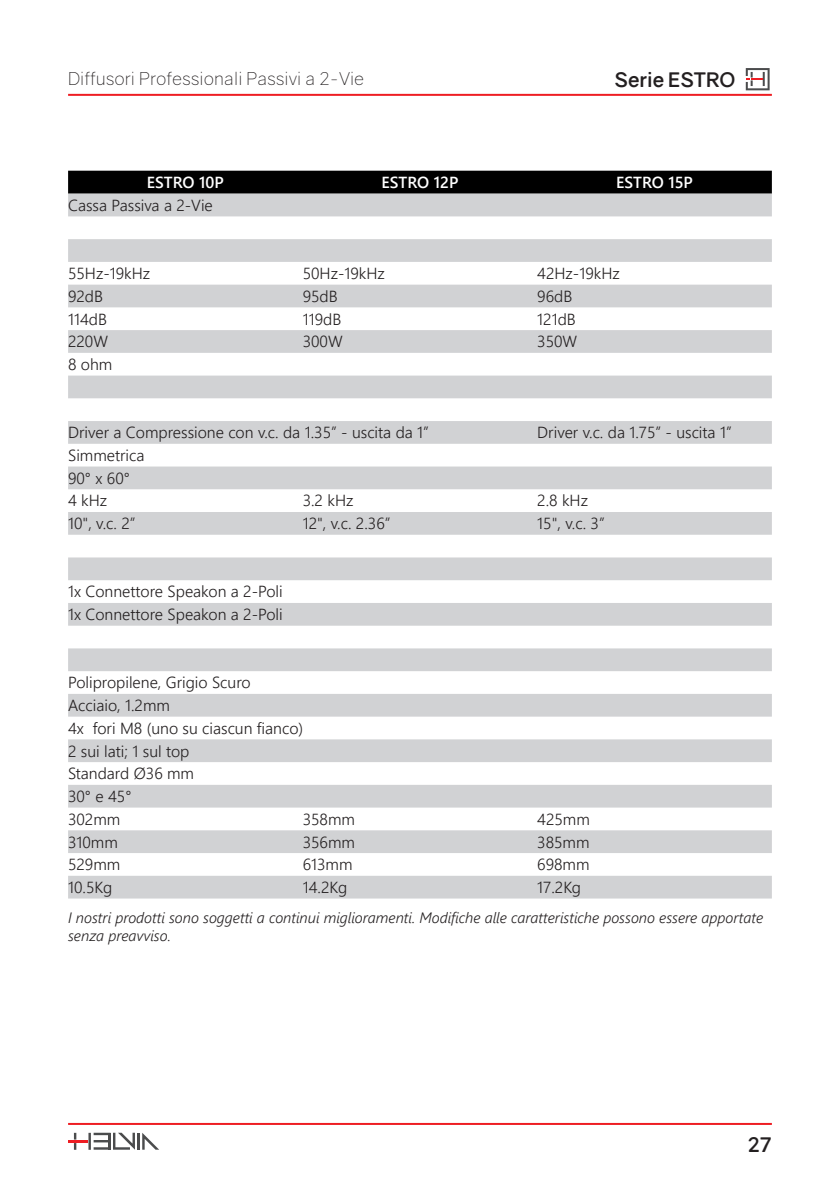
<style>
.page{position:relative;width:840px;height:1191px;background:#fff}
.page>*{position:absolute;margin:0;border:0;box-sizing:border-box;transform-origin:0 0}
.t1{font:700 20px "Gravity";color:#231f20}
.t2{font:300 18px "Gravity";color:#231f20}
.H_Eng_Basic_8{font:16px "Webly Sleek UI Semilight";color:#231f20}
.H_Ita_Basic_8_White{font:16px "Webly Sleek UI Semibold";color:#fff}
.H_Ita_Basic_8{font:italic 15px/18px "Webly Sleek UI Semilight";color:#231f20}
</style>
<div class="page">
<svg style="left:745px;top:68px;width:24px;height:22px"></svg>
<hr style="left:137px;top:1132px;width:3px;height:17px;background:#4b4c4d">
<svg style="left:142px;top:1133px;width:17px;height:16px"></svg>
<svg style="left:68px;top:1132px;width:67px;height:17px"></svg>
<hr style="left:68px;top:94px;width:703px;height:2px;background:#ee1d23">
<hr style="left:68px;top:1123px;width:703px;height:2px;background:#ee1d23">
<div style="left:68px;top:171px;width:703px;height:23px;background:#000"></div>
<svg style="left:68px;top:194px;width:703px;height:704px;fill:#d6d6d8"></svg>
<p class="t2" style="left:68px;top:68px;width:297px">Diffusori Professionali Passivi a 2-Vie</p>
<p class="t1" style="left:614px;top:67px;width:122px">Serie ESTRO</p>
<p class="H_Ita_Basic_8_White" style="left:147px;top:170px;width:78px">ESTRO 10P</p>
<p class="H_Ita_Basic_8_White" style="left:381px;top:170px;width:78px">ESTRO 12P</p>
<p class="H_Ita_Basic_8_White" style="left:615px;top:170px;width:78px">ESTRO 15P</p>
<p class="H_Eng_Basic_8" style="left:68px;top:193px;width:146px">Cassa Passiva a 2-Vie</p>
<p class="H_Eng_Basic_8" style="left:68px;top:261px;width:84px">55Hz-19kHz</p>
<p class="H_Eng_Basic_8" style="left:302px;top:261px;width:84px">50Hz-19kHz</p>
<p class="H_Eng_Basic_8" style="left:537px;top:261px;width:84px">42Hz-19kHz</p>
<p class="H_Eng_Basic_8" style="left:68px;top:284px;width:36px">92dB</p>
<p class="H_Eng_Basic_8" style="left:302px;top:284px;width:36px">95dB</p>
<p class="H_Eng_Basic_8" style="left:537px;top:284px;width:36px">96dB</p>
<p class="H_Eng_Basic_8" style="left:68px;top:307px;width:40px">114dB</p>
<p class="H_Eng_Basic_8" style="left:302px;top:307px;width:40px">119dB</p>
<p class="H_Eng_Basic_8" style="left:537px;top:307px;width:40px">121dB</p>
<p class="H_Eng_Basic_8" style="left:68px;top:329px;width:41px">220W</p>
<p class="H_Eng_Basic_8" style="left:302px;top:329px;width:41px">300W</p>
<p class="H_Eng_Basic_8" style="left:537px;top:329px;width:41px">350W</p>
<p class="H_Eng_Basic_8" style="left:68px;top:352px;width:46px">8 ohm</p>
<p class="H_Eng_Basic_8" style="left:68px;top:420px;width:362px">Driver a Compressione con v.c. da 1.35” - uscita da 1”</p>
<p class="H_Eng_Basic_8" style="left:537px;top:420px;width:196px">Driver v.c. da 1.75” - uscita 1”</p>
<p class="H_Eng_Basic_8" style="left:68px;top:443px;width:78px">Simmetrica</p>
<p class="H_Eng_Basic_8" style="left:68px;top:466px;width:63px">90° x 60°</p>
<p class="H_Eng_Basic_8" style="left:68px;top:489px;width:41px">4 kHz</p>
<p class="H_Eng_Basic_8" style="left:302px;top:489px;width:52px">3.2 kHz</p>
<p class="H_Eng_Basic_8" style="left:537px;top:489px;width:52px">2.8 kHz</p>
<p class="H_Eng_Basic_8" style="left:68px;top:511px;width:69px">10", v.c. 2”</p>
<p class="H_Eng_Basic_8" style="left:302px;top:511px;width:89px">12", v.c. 2.36”</p>
<p class="H_Eng_Basic_8" style="left:537px;top:511px;width:69px">15", v.c. 3”</p>
<p class="H_Eng_Basic_8" style="left:68px;top:579px;width:216px">1x Connettore Speakon a 2-Poli</p>
<p class="H_Eng_Basic_8" style="left:68px;top:602px;width:216px">1x Connettore Speakon a 2-Poli</p>
<p class="H_Eng_Basic_8" style="left:68px;top:670px;width:184px">Polipropilene, Grigio Scuro</p>
<p class="H_Eng_Basic_8" style="left:68px;top:693px;width:103px">Acciaio, 1.2mm</p>
<p class="H_Eng_Basic_8" style="left:68px;top:716px;width:236px">4x fori M8 (uno su ciascun fianco)</p>
<p class="H_Eng_Basic_8" style="left:68px;top:739px;width:123px">2 sui lati; 1 sul top</p>
<p class="H_Eng_Basic_8" style="left:68px;top:761px;width:127px">Standard Ø36 mm</p>
<p class="H_Eng_Basic_8" style="left:68px;top:784px;width:65px">30° e 45°</p>
<p class="H_Eng_Basic_8" style="left:68px;top:807px;width:54px">302mm</p>
<p class="H_Eng_Basic_8" style="left:302px;top:807px;width:54px">358mm</p>
<p class="H_Eng_Basic_8" style="left:537px;top:807px;width:54px">425mm</p>
<p class="H_Eng_Basic_8" style="left:68px;top:829px;width:51px">310mm</p>
<p class="H_Eng_Basic_8" style="left:302px;top:829px;width:54px">356mm</p>
<p class="H_Eng_Basic_8" style="left:537px;top:829px;width:54px">385mm</p>
<p class="H_Eng_Basic_8" style="left:68px;top:852px;width:54px">529mm</p>
<p class="H_Eng_Basic_8" style="left:302px;top:852px;width:51px">613mm</p>
<p class="H_Eng_Basic_8" style="left:537px;top:852px;width:54px">698mm</p>
<p class="H_Eng_Basic_8" style="left:68px;top:875px;width:46px">10.5Kg</p>
<p class="H_Eng_Basic_8" style="left:302px;top:875px;width:46px">14.2Kg</p>
<p class="H_Eng_Basic_8" style="left:537px;top:875px;width:45px">17.2Kg</p>
<p class="H_Ita_Basic_8" style="left:68px;top:907px;width:696px">I nostri prodotti sono soggetti a continui miglioramenti. Modifiche alle caratteristiche possono essere apportate senza preavviso.</p>
<p class="t1" style="left:747px;top:1132px;width:26px">27</p>
</div>
